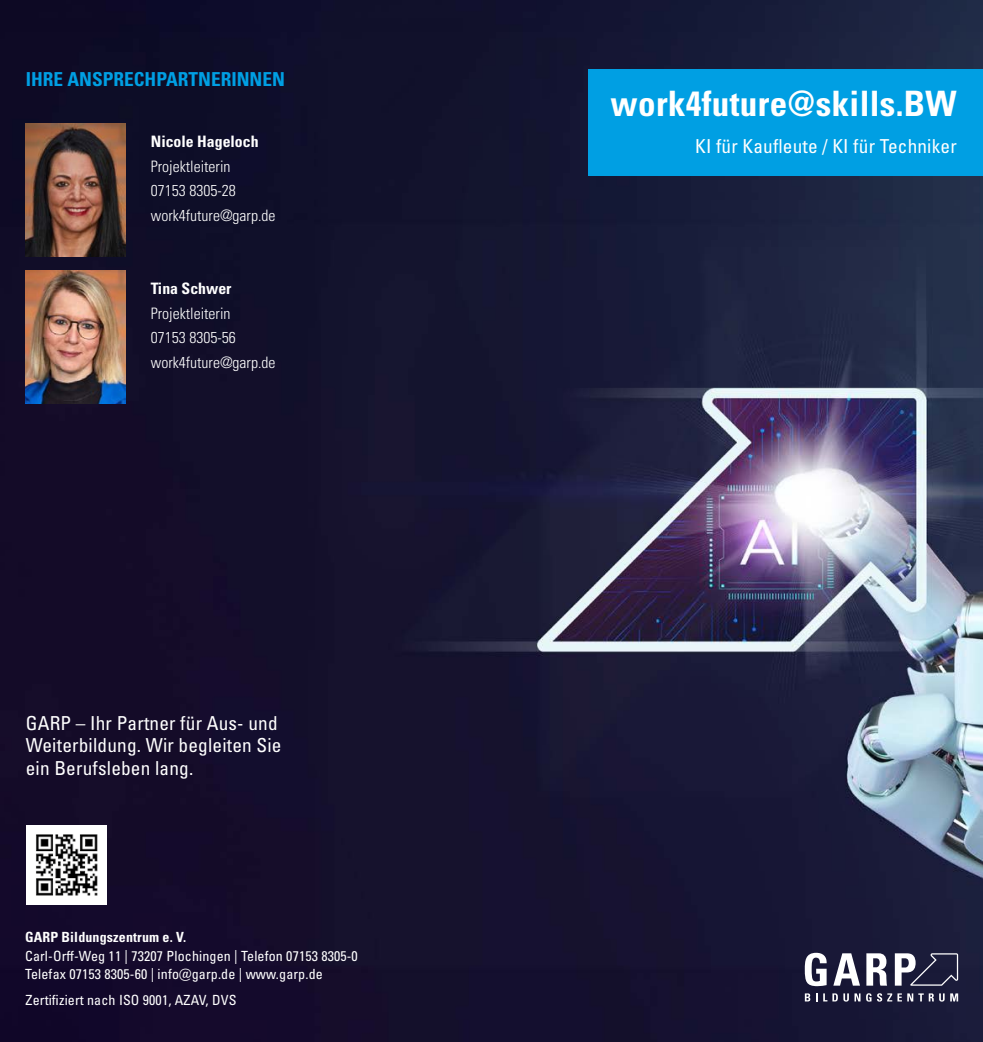
<style>
.page{position:relative;width:983px;height:1042px;background:#fff}
.page>*{position:absolute;margin:0;border:0;box-sizing:border-box;transform-origin:0 0}
.t1{font:700 condensed 35px "Univers LT Std";letter-spacing:.01em;color:#fff}
.t2{font:condensed 19.25px/22.8px "Univers LT Std";letter-spacing:.01em;color:#fff}
.t3{font:700 condensed 19.25px "Univers LT Std";color:#009fe3}
.t4{font:300 condensed 15.75px/24.5px "Univers LT Std";color:#fff}
.t5{font:700 condensed 15.75px "Univers LT Std";color:#fff}
.t6{font:condensed 14px/17.5px "Univers LT Pro";letter-spacing:.01em;color:#fff}
.t7{font:700 condensed 14px "Univers LT Pro";letter-spacing:.01em;color:#fff}
</style>
<div class="page">
<img style="left:0;top:0;width:982px;height:1042px">
<svg style="left:804px;top:953px;width:22px;height:33px"></svg>
<svg style="left:833px;top:953px;width:26px;height:32px"></svg>
<svg style="left:866px;top:953px;width:20px;height:32px"></svg>
<svg style="left:804px;top:993px;width:13px;height:8px"></svg>
<svg style="left:823px;top:993px;width:14px;height:8px"></svg>
<svg style="left:843px;top:993px;width:5px;height:8px"></svg>
<svg style="left:854px;top:993px;width:47px;height:8px"></svg>
<svg style="left:907px;top:993px;width:50px;height:8px"></svg>
<svg style="left:894px;top:953px;width:63px;height:32px"></svg>
<div style="left:588px;top:70px;width:394px;height:106px;background:#009fe3"></div>
<img style="left:26px;top:825px;width:80px;height:79px">
<img style="left:26px;top:124px;width:99px;height:133px">
<img style="left:26px;top:271px;width:99px;height:132px">
<h2 class="t3" style="left:26px;top:67px;width:261px">IHRE ANSPRECHPARTNERINNEN</h2>
<p class="t5" style="left:151px;top:132px;width:109px">Nicole Hageloch</p>
<p class="t4" style="left:151px;top:154px;width:126px">Projektleiterin<br>07153 8305-28 work4future@garp.de</p>
<p class="t5" style="left:151px;top:279px;width:82px">Tina Schwer</p>
<p class="t4" style="left:151px;top:301px;width:126px">Projektleiterin<br>07153 8305-56 work4future@garp.de</p>
<h2 class="t2" style="left:26px;top:711px;width:257px">GARP – Ihr Partner für Aus- und<br>Weiterbildung. Wir begleiten Sie ein Berufsleben lang.</h2>
<p class="t7" style="left:25px;top:928px;width:163px">GARP Bildungszentrum e. V.</p>
<p class="t6" style="left:25px;top:947px;width:334px">Carl-Orff-Weg 11 | 73207 Plochingen | Telefon 07153 8305-0<br>Telefax 07153 8305-60 | info@garp.de | www.garp.de</p>
<p class="t6" style="left:26px;top:990px;width:212px">Zertifiziert nach ISO 9001, AZAV, DVS</p>
<h1 class="t1" style="left:610px;top:82px;width:347px">work4future@skills.BW</h1>
<h2 class="t2" style="left:695px;top:134px;width:263px">KI für Kaufleute / KI für Techniker</h2>
</div>
